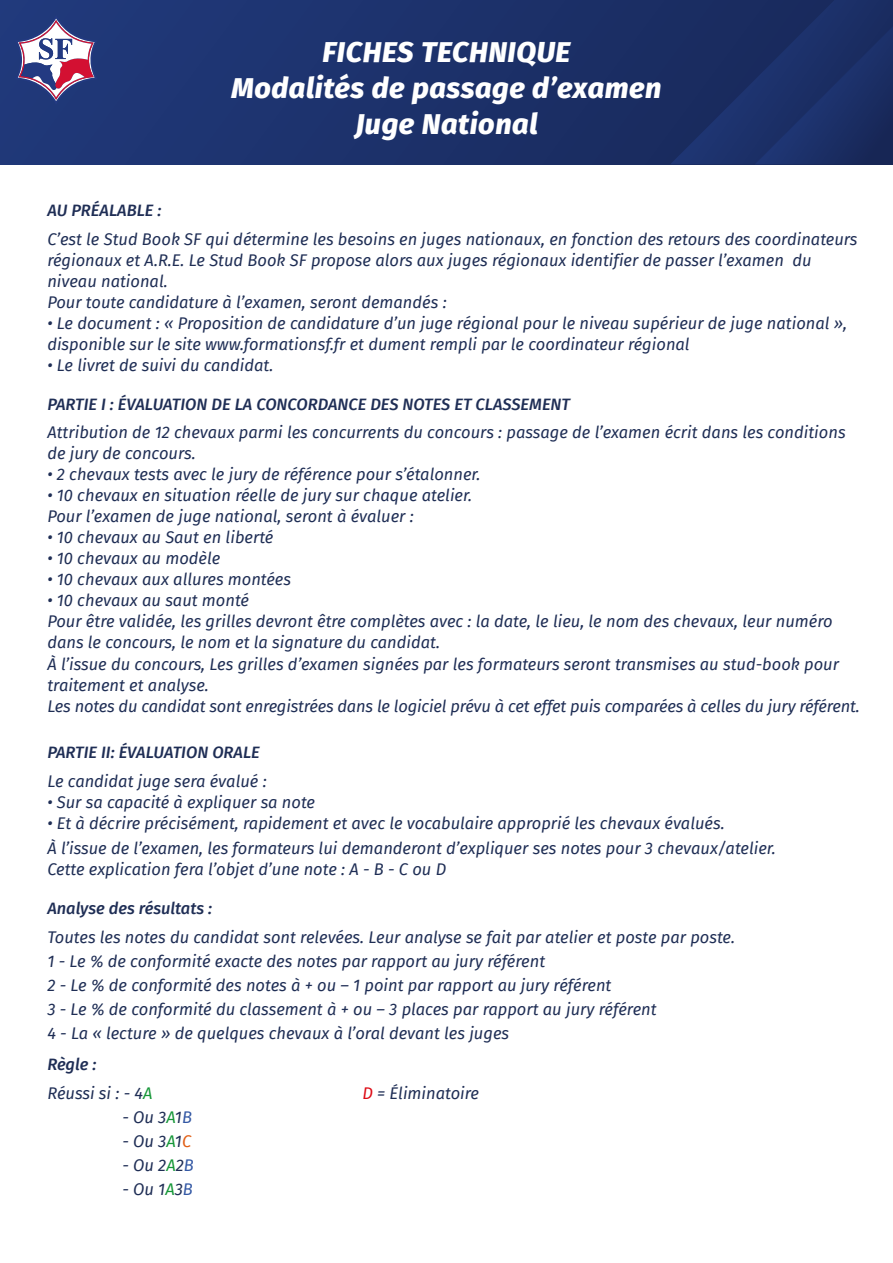
<style>
.page{position:relative;width:893px;height:1263px;background:#fff}
.page>*{position:absolute;margin:0;border:0;box-sizing:border-box;transform-origin:0 0}
.t1{font:italic 800 28.8px/36px "Fira Sans";letter-spacing:.02em;color:#fff;text-align:center}
.t2{font:italic 16.5px/21px "Fira Sans";color:#1f2e55}
.t3{font:italic 500 16.5px "Fira Sans";color:#1f2e55}
.s1{font-weight:500}
.s2{color:#169738}
.s3{color:#3358a4}
.s4{color:#e15e14}
.s5{color:#dd0b15}
</style>
<div class="page">
<div style="left:0;top:0;width:893px;height:164px;background:#1d326d"></div>
<svg style="left:670px;top:0;width:223px;height:164px"></svg>
<svg style="left:15px;top:15px;width:82px;height:90px"></svg>
<h1 class="t1" style="left:231px;top:31px;width:432px">FICHES TECHNIQUE<br>Modalités de passage d’examen<br>Juge National</h1>
<p class="t3" style="left:47px;top:197px;width:116px">AU PRÉALABLE :</p>
<p class="t2" style="left:47px;top:228px;width:812px">C’est le Stud Book SF qui détermine les besoins en juges nationaux, en fonction des retours des coordinateurs régionaux et A.R.E. Le Stud Book SF propose alors aux juges régionaux identifier de passer l’examen du niveau national.<br>Pour toute candidature à l’examen, seront demandés :</p>
<p class="t2" style="left:47px;top:312px;width:801px">• Le document : « Proposition de candidature d’un juge régional pour le niveau supérieur de juge national », disponible sur le site www.formationsf.fr et dument rempli par le coordinateur régional</p>
<p class="t2" style="left:47px;top:354px;width:228px">• Le livret de suivi du candidat.</p>
<p class="t3" style="left:47px;top:391px;width:524px">PARTIE I : ÉVALUATION DE LA CONCORDANCE DES NOTES ET CLASSEMENT</p>
<p class="t2" style="left:47px;top:422px;width:800px">Attribution de 12 chevaux parmi les concurrents du concours : passage de l’examen écrit dans les conditions de jury de concours.</p>
<p class="t2" style="left:47px;top:464px;width:435px">• 2 chevaux tests avec le jury de référence pour s’étalonner.</p>
<p class="t2" style="left:47px;top:485px;width:426px">• 10 chevaux en situation réelle de jury sur chaque atelier.<br>Pour l’examen de juge national, seront à évaluer :</p>
<p class="t2" style="left:47px;top:527px;width:228px">• 10 chevaux au Saut en liberté</p>
<p class="t2" style="left:47px;top:548px;width:174px">• 10 chevaux au modèle</p>
<p class="t2" style="left:47px;top:569px;width:245px">• 10 chevaux aux allures montées</p>
<p class="t2" style="left:47px;top:590px;width:814px">• 10 chevaux au saut monté<br>Pour être validée, les grilles devront être complètes avec : la date, le lieu, le nom des chevaux, leur numéro dans le concours, le nom et la signature du candidat.<br>À l’issue du concours, Les grilles d’examen signées par les formateurs seront transmises au stud-book pour traitement et analyse.<br>Les notes du candidat sont enregistrées dans le logiciel prévu à cet effet puis comparées à celles du jury référent.</p>
<p class="t3" style="left:47px;top:739px;width:214px">PARTIE II: ÉVALUATION ORALE</p>
<p class="t2" style="left:47px;top:770px;width:221px">Le candidat juge sera évalué :</p>
<p class="t2" style="left:47px;top:791px;width:269px">• Sur sa capacité à expliquer sa note</p>
<p class="t2" style="left:47px;top:810px;width:730px;line-height:25.5px">• Et à décrire précisément, rapidement et avec le vocabulaire approprié les chevaux évalués.<br>À l’issue de l’examen, les formateurs lui demanderont d’expliquer ses notes pour 3 chevaux/atelier.</p>
<p class="t2" style="left:47px;top:858px;width:400px">Cette explication fera l’objet d’une note : A - B - C ou D</p>
<p class="t3" style="left:47px;top:895px;width:166px">Analyse des résultats :</p>
<p class="t2" style="left:47px;top:924px;width:689px;line-height:24px">Toutes les notes du candidat sont relevées. Leur analyse se fait par atelier et poste par poste.<br>1 - Le % de conformité exacte des notes par rapport au jury référent<br>2 - Le % de conformité des notes à + ou – 1 point par rapport au jury référent<br>3 - Le % de conformité du classement à + ou – 3 places par rapport au jury référent<br>4 - La « lecture » de quelques chevaux à l’oral devant les juges</p>
<p class="t2" style="left:47px;top:1050px;width:107px;line-height:28.5px"><span class="s1">Règle :<br></span>Réussi si : - 4<span class="s2">A</span></p>
<p class="t2" style="left:122px;top:1106px;width:71px">- Ou 3<span class="s2">A</span>1<span class="s3">B</span></p>
<p class="t2" style="left:122px;top:1130px;width:70px">- Ou 3<span class="s2">A</span>1<span class="s4">C</span></p>
<p class="t2" style="left:122px;top:1154px;width:73px">- Ou 2<span class="s2">A</span>2<span class="s3">B</span></p>
<p class="t2" style="left:122px;top:1178px;width:72px">- Ou 1<span class="s2">A</span>3<span class="s3">B</span></p>
<p class="t2" style="left:362px;top:1082px;width:118px"><span class="s5">D</span> = Éliminatoire</p>
</div>
